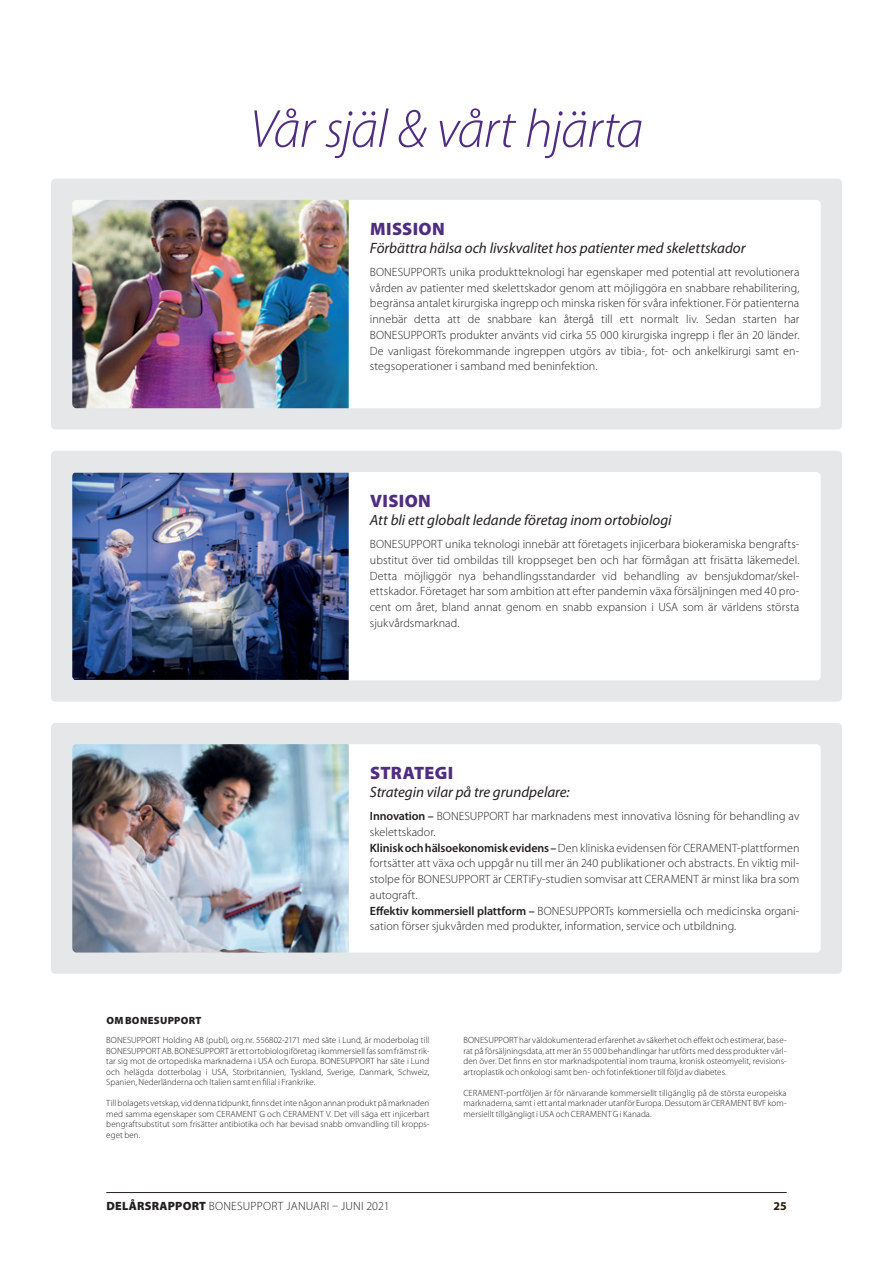
<style>
.page{position:relative;width:893px;height:1263px;background:#fff}
.page>*{position:absolute;margin:0;border:0;box-sizing:border-box;transform-origin:0 0}
.t1{font:italic 300 54px "Myriad Pro";letter-spacing:-.02em;color:#4f2d7f}
.t2{font:900 18px "Myriad Pro";letter-spacing:.02em;color:#4f2d7f}
.t3{font:italic 15px "Myriad Pro";color:#231f20}
.t4{font:300 12px/15.8px "Myriad Pro";letter-spacing:.005em;color:#231f20;text-align:justify}
.t5{font:700 12px "Myriad Pro";color:#251a05}
.t6{font:900 10.5px "Myriad Pro";letter-spacing:.03em;color:#231f20}
.t7{font:300 9px/10.5px "Myriad Pro";letter-spacing:.005em;color:#231f20;text-align:justify}
.s1{font-weight:600}
.s2{font-weight:900}
</style>
<div class="page">
<hr style="left:106px;top:1192px;width:681px;height:1px;background:#231f20">
<div style="left:51px;top:179px;width:791px;height:250px;background:#e6e7e9;border-radius:4px"></div>
<div style="left:51px;top:451px;width:791px;height:251px;background:#e6e7e9;border-radius:4px"></div>
<div style="left:51px;top:723px;width:791px;height:251px;background:#e6e7e9;border-radius:4px"></div>
<div style="left:349px;top:200px;width:472px;height:208px;background:#fff"></div>
<div style="left:349px;top:472px;width:472px;height:208px;background:#fff"></div>
<div style="left:349px;top:744px;width:472px;height:208px;background:#fff"></div>
<img style="left:72px;top:200px;width:277px;height:208px">
<img style="left:72px;top:473px;width:277px;height:207px">
<img style="left:72px;top:744px;width:277px;height:208px">
<h1 class="t1" style="left:250px;top:96px;width:395px">Vår själ &amp; vårt hjärta</h1>
<h2 class="t2" style="left:370px;top:217px;width:76px">MISSION</h2>
<p class="t3" style="left:370px;top:238px;width:377px">Förbättra hälsa och livskvalitet hos patienter med skelettskador</p>
<p class="t4" style="left:370px;top:264px;width:431px">BONESUPPORTs unika produktteknologi har egenskaper med potential att revolutionera vården av patienter med skelettskador genom att möjliggöra en snabbare rehabilitering, begränsa antalet kirurgiska ingrepp och minska risken för svåra infektioner. För patienterna innebär detta att de snabbare kan återgå till ett normalt liv. Sedan starten har BONESUPPORTs produkter använts vid cirka 55 000 kirurgiska ingrepp i fler än 20 länder.<br>De vanligast förekommande ingreppen utgörs av tibia-, fot- och ankelkirurgi samt en&shy;stegsoperationer i samband med beninfektion.</p>
<h2 class="t2" style="left:370px;top:489px;width:62px">VISION</h2>
<p class="t3" style="left:370px;top:510px;width:303px">Att bli ett globalt ledande företag inom ortobiologi</p>
<p class="t4" style="left:370px;top:536px;width:431px">BONESUPPORT unika teknologi innebär att företagets injicerbara biokeramiska bengrafts&shy;ubstitut över tid ombildas till kroppseget ben och har förmågan att frisätta läkemedel.<br>Detta möjliggör nya behandlingsstandarder vid behandling av bensjukdomar/skel&shy;ettskador. Företaget har som ambition att efter pandemin växa försäljningen med 40 pro&shy;cent om året, bland annat genom en snabb expansion i USA som är världens största sjukvårdsmarknad.</p>
<h2 class="t2" style="left:370px;top:761px;width:85px">STRATEGI</h2>
<p class="t3" style="left:370px;top:783px;width:201px">Strategin vilar på tre grundpelare:</p>
<p class="t4" style="left:370px;top:808px;width:431px;text-align:left"><span class="s1">Innovation –</span> BONESUPPORT har marknadens mest innovativa lösning för behandling av skelettskador.<br><span class="s1">Klinisk och hälsoekonomisk evidens –</span> Den kliniska evidensen för CERAMENT-plattformen fortsätter att växa och uppgår nu till mer än 240 publikationer och abstracts. En viktig mil&shy;stolpe för BONESUPPORT är CERTiFy-studien somvisar att CERAMENT är minst lika bra som autograft.<br><span class="s1">Effektiv kommersiell plattform –</span> BONESUPPORTs kommersiella och medicinska organi&shy;sation förser sjukvården med produkter, information, service och utbildning.</p>
<p class="t6" style="left:106px;top:1014px;width:97px">OM BONESUPPORT</p>
<p class="t7" style="left:106px;top:1035px;width:325px">BONESUPPORT Holding AB (publ), org.nr. 556802-2171 med säte i Lund, är moderbolag till BONESUPPORT AB. BONESUPPORT är ett ortobiologiföretag i kommersiell fas som främst rik&shy;tar sig mot de ortopediska marknaderna i USA och Europa. BONESUPPORT har säte i Lund och helägda dotterbolag i USA, Storbritannien, Tyskland, Sverige, Danmark, Schweiz, Spanien, Nederländerna och Italien samt en filial i Frankrike.</p>
<p class="t7" style="left:106px;top:1098px;width:325px">Till bolagets vetskap, vid denna tidpunkt, finns det inte någon annan produkt på marknaden med samma egenskaper som CERAMENT G och CERAMENT V. Det vill säga ett injicerbart bengraftsubstitut som frisätter antibiotika och har bevisad snabb omvandling till kropps&shy;eget ben.</p>
<p class="t7" style="left:463px;top:1035px;width:325px">BONESUPPORT har väldokumenterad erfarenhet av säkerhet och effekt och estimerar, base&shy;rat på försäljningsdata, att mer än 55 000 behandlingar har utförts med dess produkter värl&shy;den över. Det finns en stor marknadspotential inom trauma, kronisk osteomyelit, revisions&shy;artroplastik och onkologi samt ben- och fotinfektioner till följd av diabetes.</p>
<p class="t7" style="left:463px;top:1087px;width:325px">CERAMENT-portföljen är för närvarande kommersiellt tillgänglig på de största europeiska marknaderna, samt i ett antal marknader utanför Europa. Dessutom är CERAMENT BVF kom&shy;mersiellt tillgängligt i USA och CERAMENT G i Kanada.</p>
<p class="t4" style="left:106px;top:1198px;width:285px"><span class="s2">DELÅRSRAPPORT</span> BONESUPPORT JANUARI – JUNI 2021</p>
<p class="t5" style="left:773px;top:1198px;width:15px">25</p>
</div>
